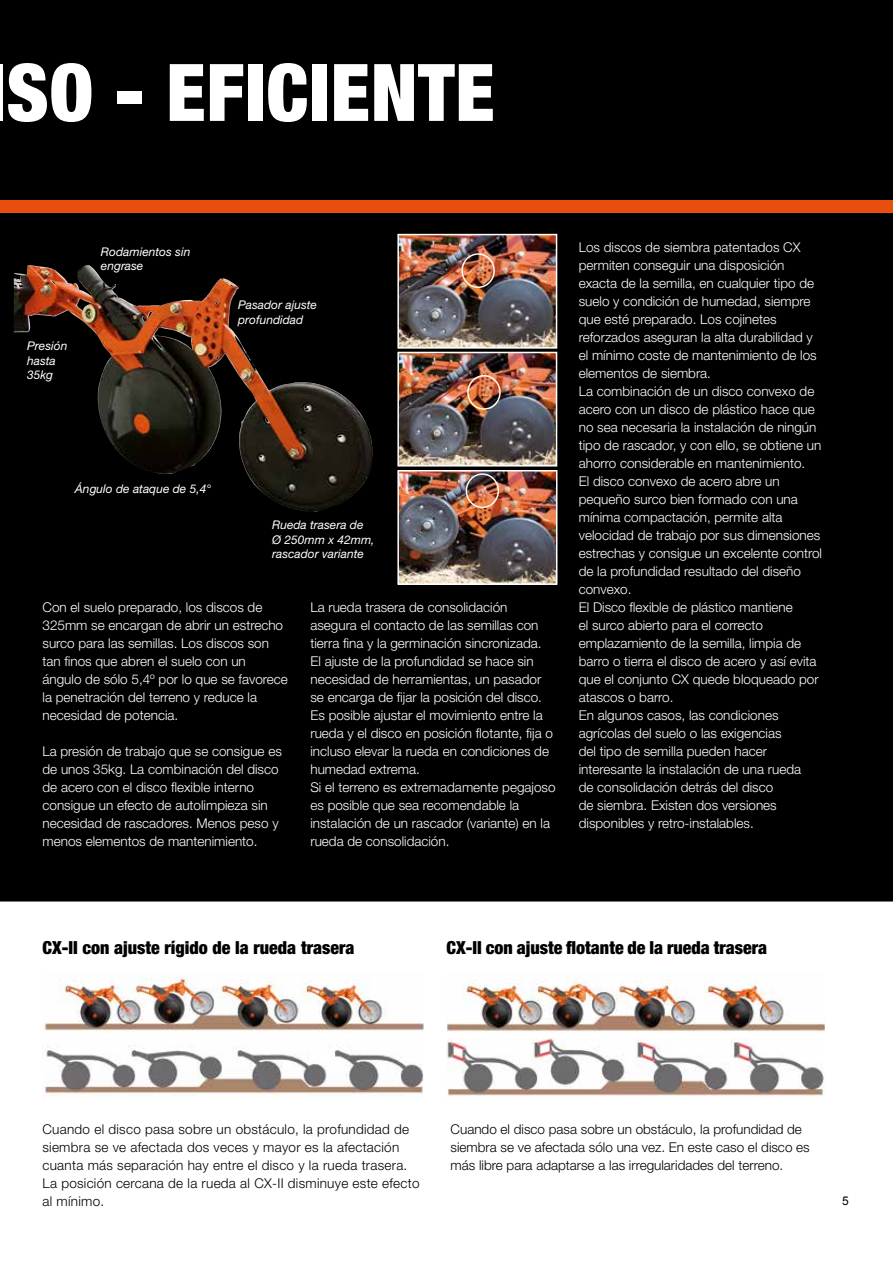
<style>
.page{position:relative;width:893px;height:1263px;background:#fff}
.page>*{position:absolute;margin:0;border:0;box-sizing:border-box;transform-origin:0 0}
.t1{font:900 condensed 79.5px "Helvetica Neue LT Pro";letter-spacing:.01em;color:#fff}
.t2{font:900 condensed 18px "Helvetica Neue LT Pro";color:#000}
.t3{font:300 13.5px/18px "Helvetica Neue LT Pro";color:#fff}
.t4{font:300 13.5px/18px "Helvetica Neue LT Pro";letter-spacing:.02em;color:#000}
.t5{font:300 13.5px/18px "Helvetica Neue LT Pro";color:#000}
.t6{font:italic 12px/14.4px "Helvetica Neue LT Std";color:#fff}
.t7{font:12px "Arial";color:#000}
</style>
<div class="page">
<img style="left:44px;top:972px;width:380px;height:60px">
<img style="left:44px;top:1045px;width:380px;height:50px">
<img style="left:447px;top:972px;width:378px;height:60px">
<img style="left:446px;top:1039px;width:379px;height:59px">
<div style="left:0;top:0;width:893px;height:200px;background:#000"></div>
<div style="left:0;top:213px;width:893px;height:688px;background:#000"></div>
<div style="left:0;top:200px;width:893px;height:13px;background:#e94e0f"></div>
<img style="left:400px;top:355px;width:154px;height:108px">
<div style="left:397px;top:352px;width:160px;height:114px;border:2px solid #fff"></div>
<img style="left:400px;top:237px;width:154px;height:109px">
<div style="left:397px;top:234px;width:160px;height:115px;border:2px solid #fff"></div>
<img style="left:400px;top:473px;width:154px;height:109px">
<div style="left:397px;top:470px;width:160px;height:115px;border:2px solid #fff"></div>
<img style="left:14px;top:265px;width:361px;height:248px">
<div style="left:461px;top:253px;width:34px;height:35px;border:2px solid #fffaec;border-radius:50%"></div>
<div style="left:467px;top:375px;width:34px;height:35px;border:2px solid #fffaec;border-radius:50%"></div>
<div style="left:466px;top:473px;width:33px;height:35px;border:2px solid #fffaec;border-radius:50%"></div>
<h1 class="t1" style="left:6px;top:45px;width:490px">SO - EFICIENTE</h1>
<p class="t6" style="left:27px;top:339px;width:42px">Presión hasta<br>35kg</p>
<p class="t6" style="left:101px;top:244px;width:91px">Rodamientos sin engrase</p>
<p class="t6" style="left:238px;top:298px;width:80px">Pasador ajuste profundidad</p>
<p class="t6" style="left:75px;top:482px;width:138px">Ángulo de ataque de 5,4°</p>
<p class="t6" style="left:272px;top:517px;width:104px">Rueda trasera de<br>Ø 250mm x 42mm, rascador variante</p>
<p class="t3" style="left:43px;top:598px;width:247px">Con el suelo preparado, los discos de 325mm se encargan de abrir un estrecho surco para las semillas. Los discos son tan finos que abren el suelo con un ángulo de sólo 5,4º por lo que se favorece la penetración del terreno y reduce la necesidad de potencia.</p>
<p class="t3" style="left:43px;top:742px;width:241px">La presión de trabajo que se consigue es de unos 35kg. La combinación del disco de acero con el disco flexible interno consigue un efecto de autolimpieza sin necesidad de rascadores. Menos peso y menos elementos de mantenimiento.</p>
<p class="t3" style="left:310px;top:598px;width:247px">La rueda trasera de consolidación asegura el contacto de las semillas con tierra fina y la germinación sincronizada.<br>El ajuste de la profundidad se hace sin necesidad de herramientas, un pasador se encarga de fijar la posición del disco.<br>Es posible ajustar el movimiento entre la rueda y el disco en posición flotante, fija o incluso elevar la rueda en condiciones de humedad extrema.<br>Si el terreno es extremadamente pegajoso es posible que sea recomendable la instalación de un rascador (variante) en la rueda de consolidación.</p>
<p class="t3" style="left:579px;top:238px;width:245px">Los discos de siembra patentados CX permiten conseguir una disposición exacta de la semilla, en cualquier tipo de suelo y condición de humedad, siempre que esté preparado. Los cojinetes reforzados aseguran la alta durabilidad y el mínimo coste de mantenimiento de los elementos de siembra.<br>La combinación de un disco convexo de acero con un disco de plástico hace que no sea necesaria la instalación de ningún tipo de rascador, y con ello, se obtiene un ahorro considerable en mantenimiento.<br>El disco convexo de acero abre un pequeño surco bien formado con una mínima compactación, permite alta velocidad de trabajo por sus dimensiones estrechas y consigue un excelente control de la profundidad resultado del diseño convexo.<br>El Disco flexible de plástico mantiene<br>el surco abierto para el correcto emplazamiento de la semilla, limpia de barro o tierra el disco de acero y así evita que el conjunto CX quede bloqueado por atascos o barro.<br>En algunos casos, las condiciones agrícolas del suelo o las exigencias<br>del tipo de semilla pueden hacer interesante la instalación de una rueda<br>de consolidación detrás del disco<br>de siembra. Existen dos versiones disponibles y retro-instalables.</p>
<h2 class="t2" style="left:43px;top:937px;width:313px">CX-II con ajuste rígido de la rueda trasera</h2>
<h2 class="t2" style="left:446px;top:937px;width:322px">CX-II con ajuste flotante de la rueda trasera</h2>
<p class="t4" style="left:43px;top:1120px;width:379px">Cuando el disco pasa sobre un obstáculo, la profundidad de siembra se ve afectada dos veces y mayor es la afectación cuanta más separación hay entre el disco y la rueda trasera.<br>La posición cercana de la rueda al CX-II disminuye este efecto al mínimo.</p>
<p class="t5" style="left:451px;top:1120px;width:361px">Cuando el disco pasa sobre un obstáculo, la profundidad de siembra se ve afectada sólo una vez. En este caso el disco es más libre para adaptarse a las irregularidades del terreno.</p>
<p class="t7" style="left:842px;top:1193px;width:8px">5</p>
</div>
